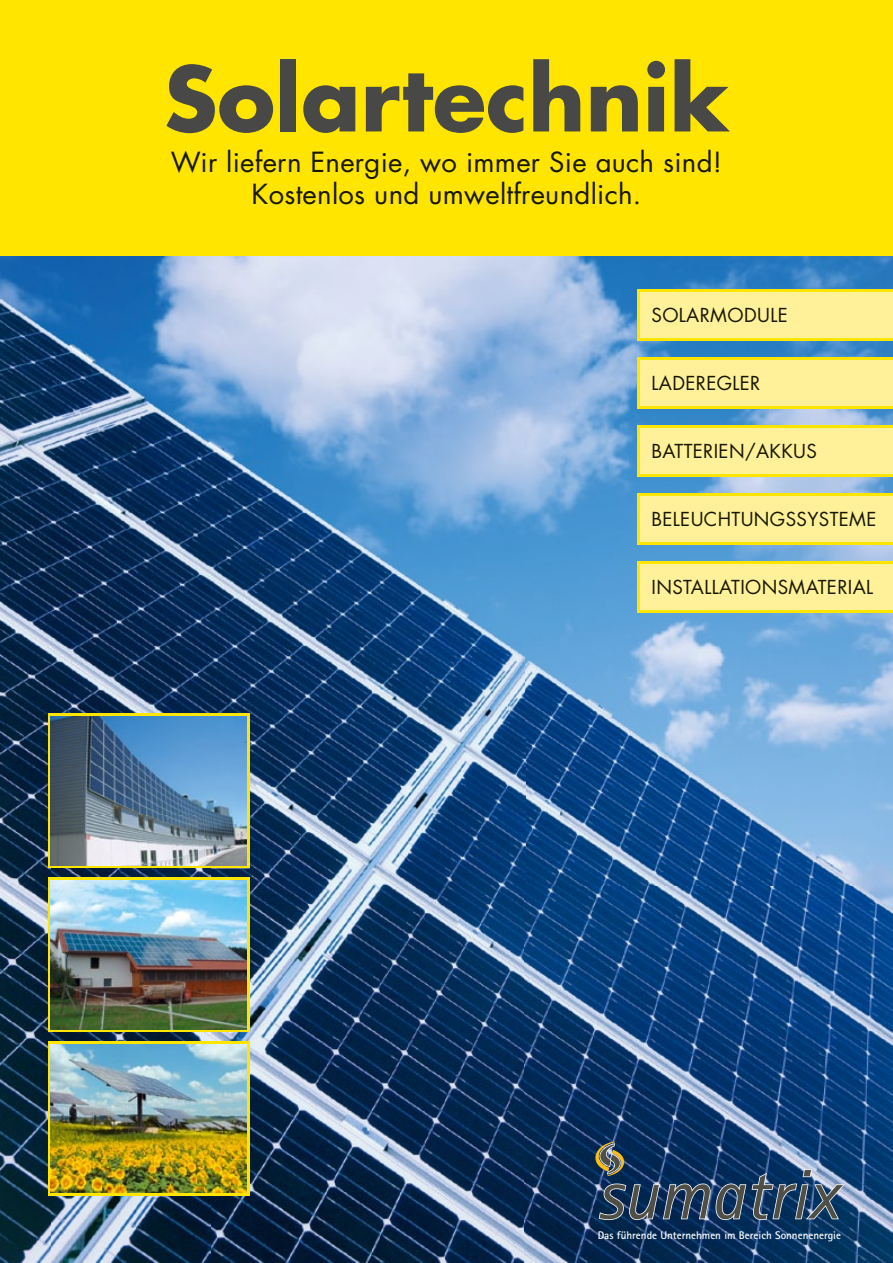
<style>
.page{position:relative;width:893px;height:1263px;background:#fff}
.page>*{position:absolute;margin:0;border:0;box-sizing:border-box;transform-origin:0 0}
.t1{font:700 87px "Futura";color:#484847}
.t2{font:27px/31.5px "Futura";letter-spacing:.01em;color:#171700;text-align:center}
.t3{font:18.75px "Futura";letter-spacing:.02em;color:#171600}
.t4{font:700 11.1px "Rotis Sans Serif";color:#fff}
</style>
<div class="page">
<img style="left:0;top:255px;width:525px;height:469px">
<img style="left:525px;top:255px;width:368px;height:1008px">
<img style="left:0;top:724px;width:52px;height:539px">
<img style="left:210px;top:724px;width:316px;height:539px">
<img style="left:52px;top:868px;width:158px;height:9px">
<img style="left:52px;top:1032px;width:158px;height:9px">
<img style="left:52px;top:1196px;width:158px;height:67px">
<div style="left:48px;top:1041px;width:202px;height:155px;background:#ffe500"></div>
<svg style="left:48px;top:877px;width:202px;height:155px;background:#e3d20d"></svg>
<svg style="left:48px;top:713px;width:202px;height:155px;background:#ead517"></svg>
<img style="left:51px;top:716px;width:196px;height:149px">
<img style="left:51px;top:880px;width:196px;height:149px">
<img style="left:51px;top:1044px;width:196px;height:149px">
<div style="left:0;top:0;width:893px;height:255px;background:#ffe500"></div>
<svg style="left:638px;top:289px;width:255px;height:51px;background:#ffe71b"></svg>
<svg style="left:638px;top:357px;width:255px;height:51px;background:#ffe71b"></svg>
<svg style="left:638px;top:425px;width:255px;height:51px;background:#ffe71b"></svg>
<svg style="left:638px;top:493px;width:255px;height:51px;background:#ffe71b"></svg>
<svg style="left:638px;top:561px;width:255px;height:51px;background:#ffe71b"></svg>
<div style="left:641px;top:292px;width:252px;height:45px;background:#fff199"></div>
<div style="left:641px;top:360px;width:252px;height:45px;background:#fff199"></div>
<div style="left:641px;top:564px;width:252px;height:45px;background:#fff199"></div>
<div style="left:641px;top:496px;width:252px;height:45px;background:#fff199"></div>
<div style="left:641px;top:428px;width:252px;height:45px;background:#fff199"></div>
<svg style="left:595px;top:1141px;width:29px;height:35px"></svg>
<svg style="left:599px;top:1183px;width:147px;height:37px;background:#3c5167"></svg>
<svg style="left:752px;top:1169px;width:93px;height:51px;background:#405c78"></svg>
<h1 class="t1" style="left:164px;top:38px;width:567px">Solartechnik</h1>
<h2 class="t2" style="left:171px;top:146px;width:553px">Wir liefern Energie, wo immer Sie auch sind!<br>Kostenlos und umweltfreundlich.</h2>
<p class="t3" style="left:651px;top:302px;width:138px">SOLARMODULE</p>
<p class="t3" style="left:651px;top:370px;width:110px">LADEREGLER</p>
<p class="t3" style="left:651px;top:438px;width:167px">BATTERIEN/AKKUS</p>
<p class="t3" style="left:651px;top:506px;width:226px">BELEUCHTUNGSSYSTEME</p>
<p class="t3" style="left:651px;top:574px;width:223px">INSTALLATIONSMATERIAL</p>
<p class="t4" style="left:598px;top:1228px;width:245px">Das führende Unternehmen im Bereich Sonnenenergie</p>
</div>
